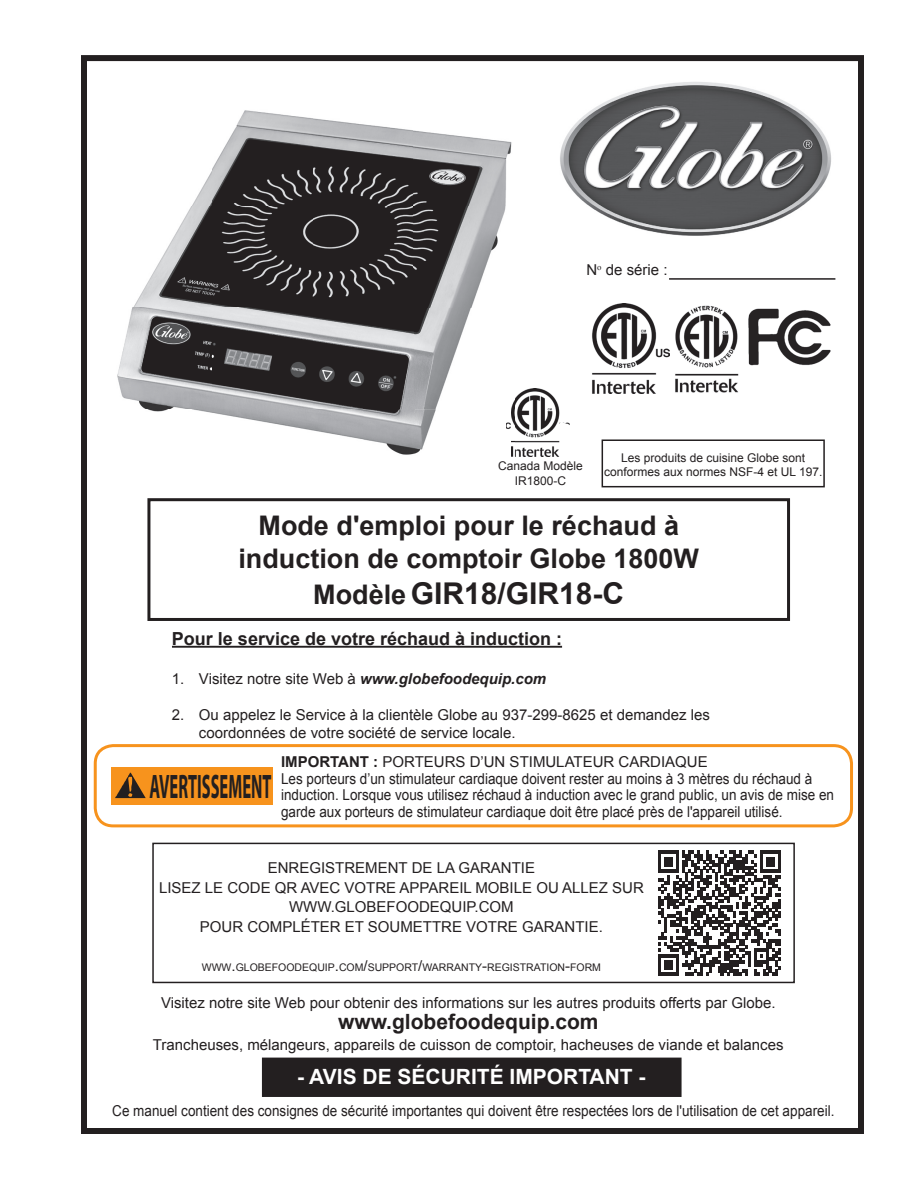
<style>
.page{position:relative;width:918px;height:1188px;background:#fff}
.page>*{position:absolute;margin:0;border:0;box-sizing:border-box;transform-origin:0 0}
.t1{font:700 34.05px "Myriad";color:#231f20;scale:.48 1}
.t2{font:700 30px "Arial";color:#231f20}
.t3{font:700 27px/32.4px "Arial";color:#231f20;text-align:center}
.t4{font:700 21px "Arial";color:#fff}
.t5{font:700 21px "Arial";color:#231f20}
.t6{font:700 18px "Arial";color:#231f20}
.t7{font:15px/16.5px "Arial";color:#231f20}
.t8{font:15px "Arial";color:#231f20;scale:.9 1}
.t9{font:12px/14.4px "Arial";color:#231f20;text-align:center}
.t10{font:10.5px "Arial";color:#231f20}
.s1{font-size:27px}
.s2{font-weight:700;font-style:italic}
.s3{font-weight:700}
.s4{font-size:15px}
</style>
<div class="page">
<div style="left:152px;top:843px;width:643px;height:140px;border:2px solid #231f20"></div>
<div style="left:81px;top:55px;width:783px;height:1079px;border:6px solid #231f20"></div>
<hr style="left:669px;top:278px;width:166px;height:2px;background:#231f20">
<div style="left:147px;top:498px;width:643px;height:123px;border:3px solid #231f20"></div>
<hr style="left:172px;top:646px;width:390px;height:2px;background:#231f20">
<div style="left:263px;top:1058px;width:418px;height:38px;background:#231f20"></div>
<div style="left:262px;top:1058px;width:420px;height:39px;border:2px solid #231f20"></div>
<img style="left:560px;top:82px;width:271px;height:154px">
<img style="left:117px;top:110px;width:395px;height:345px">
<div style="left:111px;top:767px;width:162px;height:37px;background:#f7931d"></div>
<svg style="left:115px;top:773px;width:31px;height:25px"></svg>
<div style="left:94px;top:744px;width:759px;height:83px;border:3px solid #f7931d;border-radius:18px"></div>
<div style="left:602px;top:439px;width:223px;height:48px;border:2px solid #231f20"></div>
<svg style="left:658px;top:851px;width:123px;height:124px"></svg>
<img style="left:675px;top:305px;width:64px;height:88px">
<img style="left:592px;top:303px;width:77px;height:90px">
<div style="left:581px;top:346px;width:14px;height:16px;background:#fff;border-radius:50%"></div>
<img style="left:748px;top:308px;width:83px;height:58px">
<img style="left:506px;top:389px;width:63px;height:68px">
<svg style="left:556px;top:423px;width:14px;height:13px"></svg>
<p class="t7" style="left:586px;top:262px;width:83px">N<sup>o</sup> de série :</p>
<p class="t9" style="left:498px;top:459px;width:86px">Canada Modèle<br>IR1800-C</p>
<p class="t9" style="left:604px;top:450px;width:220px">Les produits de cuisine Globe sont conformes aux normes NSF-4 et UL 197.</p>
<h3 class="t3" style="left:238px;top:510px;width:462px">Mode d'emploi pour le réchaud à induction de comptoir Globe 1800W</h3>
<h2 class="t2" style="left:313px;top:573px;width:312px"><span class="s1">Modèle</span> GIR18/GIR18-C</h2>
<p class="t6" style="left:172px;top:627px;width:392px">Pour le service de votre réchaud à induction :</p>
<p class="t7" style="left:172px;top:671px;width:376px">1. Visitez notre site Web à <span class="s2">www.globefoodequip.com</span></p>
<p class="t7" style="left:199px;top:706px;width:513px;line-height:18px;text-indent:-27px">2. Ou appelez le Service à la clientèle Globe au 937-299-8625 et demandez les coordonnées de votre société de service locale.</p>
<h1 class="t1" style="left:150px;top:769px;width:255px">AVERTISSEMENT</h1>
<p class="t7" style="left:281px;top:754px;width:555px"><span class="s3">IMPORTANT :</span> PORTEURS D’UN STIMULATEUR CARDIAQUE<br>Les porteurs d’un stimulateur cardiaque doivent rester au moins à 3 mètres du réchaud à induction. Lorsque vous utilisez réchaud à induction avec le grand public, un avis de mise en garde aux porteurs de stimulateur cardiaque doit être placé près de l'appareil utilisé.</p>
<p class="t7" style="left:159px;top:858px;width:486px;line-height:19.5px;text-align:center">ENREGISTREMENT DE LA GARANTIE<br>LISEZ LE CODE QR AVEC VOTRE APPAREIL MOBILE OU ALLEZ SUR WWW.GLOBEFOODEQUIP.COM<br>POUR COMPLÉTER ET SOUMETTRE VOTRE GARANTIE.</p>
<p class="t10" style="left:202px;top:960px;width:401px">WWW<span class="s4">.</span>GLOBEFOODEQUIP<span class="s4">.</span>COM<span class="s4">/</span>SUPPORT<span class="s4">/</span>WARRANTY<span class="s4">-</span>REGISTRATION<span class="s4">-</span>FORM</p>
<p class="t7" style="left:161px;top:994px;width:616px">Visitez notre site Web pour obtenir des informations sur les autres produits offerts par Globe.</p>
<h3 class="t5" style="left:338px;top:1008px;width:262px">www.globefoodequip.com</h3>
<p class="t7" style="left:153px;top:1036px;width:632px">Trancheuses, mélangeurs, appareils de cuisson de comptoir, hacheuses de viande et balances</p>
<h3 class="t4" style="left:297px;top:1062px;width:350px">- AVIS DE SÉCURITÉ IMPORTANT -</h3>
<p class="t8" style="left:112px;top:1101px;width:804px">Ce manuel contient des consignes de sécurité importantes qui doivent être respectées lors de l'utilisation de cet appareil.</p>
</div>
